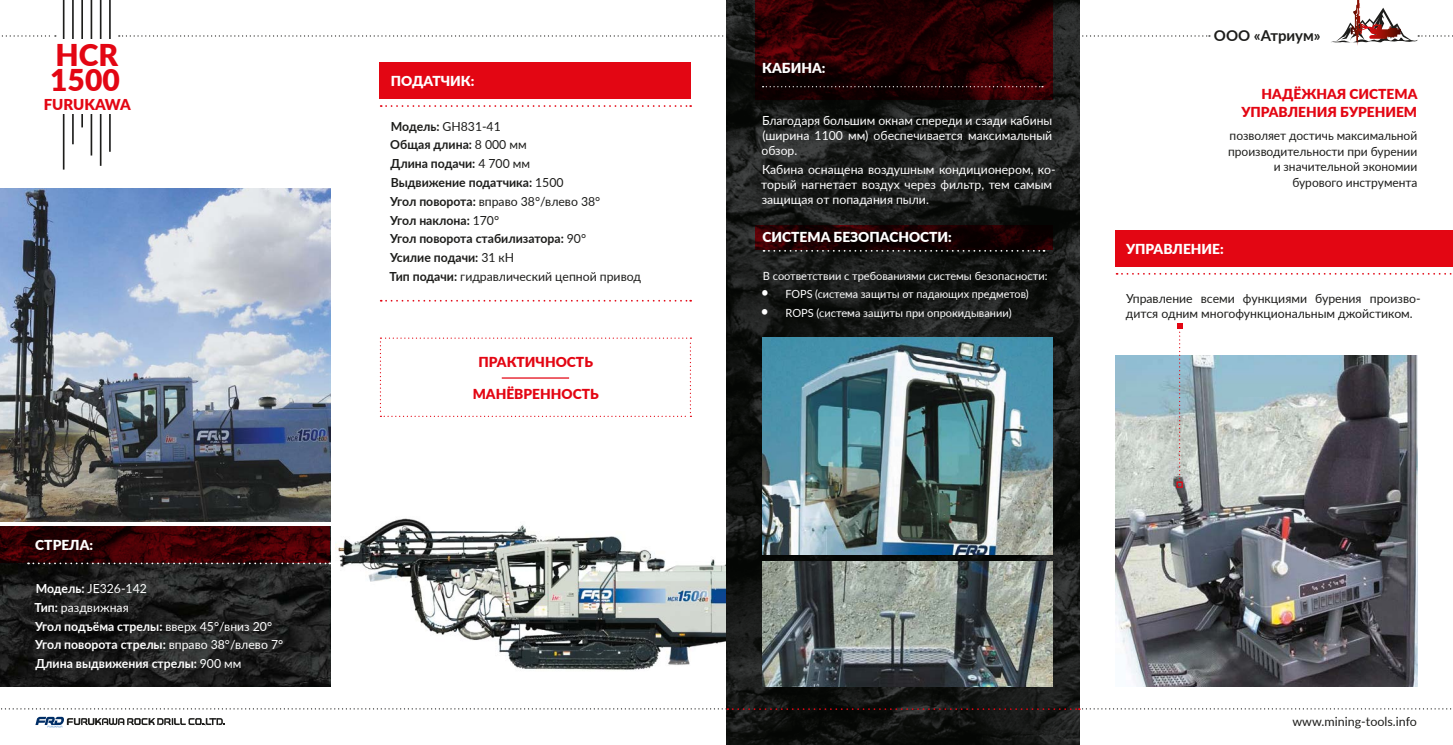
<style>
.page{position:relative;width:1453px;height:745px;background:#fff}
.page>*{position:absolute;margin:0;border:0;box-sizing:border-box;transform-origin:0 0}
.t1{font:900 30px/24.8px "Lato";color:#e30613}
.t2{font:700 15px "Lato";color:#1d1d1b}
.t3{font:900 15px "Lato";color:#e30613}
.t4{font:900 13.75px/17.5px "Lato";color:#e30613;text-align:right}
.t5{font:900 13.75px "Lato";color:#fff}
.t6{font:700 12.5px/18.8px "Lato";color:#1d1d1b}
.t7{font:12.5px/15px "Lato";color:#fff;text-align:justify}
.t8{font:700 12.5px/18.8px "Lato";color:#fff}
.t9{font:12.5px/15px "Lato";color:#1d1d1b}
.t10{font:12.5px/15.6px "Lato";color:#1d1d1b;text-align:right;scale:.96 1}
.t11{font:11.25px "Lato";color:#fff}
.t12{font:11.25px "Lato";color:#fff;scale:.96 1}
.s1{font-weight:400}
.s2{font-size:15px}
</style>
<div class="page">
<svg style="left:119px;top:35px;width:1091px;height:2px"></svg>
<svg style="left:1px;top:35px;width:55px;height:2px"></svg>
<svg style="left:1331px;top:0;width:122px;height:46px"></svg>
<hr style="left:63px;top:0;width:1px;height:169px;background:#1d1d1b">
<hr style="left:72px;top:0;width:2px;height:144px;background:#1d1d1b">
<hr style="left:81px;top:0;width:2px;height:127px;background:#1d1d1b">
<hr style="left:91px;top:0;width:1px;height:155px;background:#1d1d1b">
<hr style="left:100px;top:0;width:1px;height:166px;background:#1d1d1b">
<hr style="left:109px;top:0;width:2px;height:152px;background:#1d1d1b">
<div style="left:28px;top:40px;width:117px;height:74px;background:#fff"></div>
<svg style="left:35px;top:716px;width:189px;height:11px"></svg>
<img style="left:336px;top:518px;width:390px;height:153px">
<img style="left:0;top:562px;width:330px;height:124px">
<svg style="left:0;top:526px;width:330px;height:36px;background:#370004"></svg>
<svg style="left:28px;top:562px;width:302px;height:2px"></svg>
<img style="left:726px;top:0;width:354px;height:744px">
<svg style="left:754px;top:0;width:298px;height:100px;background:#250002"></svg>
<svg style="left:1px;top:707px;width:1451px;height:2px"></svg>
<svg style="left:762px;top:86px;width:281px;height:1px"></svg>
<svg style="left:754px;top:225px;width:298px;height:25px;background:#1a0001"></svg>
<svg style="left:763px;top:250px;width:281px;height:1px"></svg>
<img style="left:763px;top:338px;width:289px;height:216px">
<img style="left:763px;top:561px;width:289px;height:125px">
<div style="left:380px;top:63px;width:311px;height:36px;background:#e30613"></div>
<svg style="left:381px;top:105px;width:310px;height:2px"></svg>
<svg style="left:381px;top:300px;width:310px;height:1px"></svg>
<svg style="left:380px;top:337px;width:311px;height:79px"></svg>
<hr style="left:502px;top:377px;width:67px;height:1px;background:#e30613">
<img style="left:0;top:189px;width:330px;height:332px">
<div style="left:1116px;top:230px;width:337px;height:36px;background:#e30613"></div>
<svg style="left:1116px;top:273px;width:336px;height:1px"></svg>
<img style="left:1115px;top:355px;width:302px;height:331px">
<div style="left:1176px;top:481px;width:7px;height:6px;border:1px solid #e30613"></div>
<svg style="left:1177px;top:323px;width:5px;height:159px"></svg>
<h1 class="t1" style="left:50px;top:41px;width:71px">HCR<br>1500</h1>
<p class="t3" style="left:44px;top:93px;width:89px">FURUKAWA</p>
<p class="t5" style="left:35px;top:534px;width:59px">СТРЕЛА:</p>
<p class="t8" style="left:35px;top:578px;width:250px">Модель: <span class="s1">JE326-142<br></span>Тип: <span class="s1">раздвижная<br></span>Угол подъёма стрелы: <span class="s1">вверх 45°/вниз 20°<br></span>Угол поворота стрелы: <span class="s1">вправо 38°/влево 7°<br></span>Длина выдвижения стрелы: <span class="s1">900 мм</span></p>
<p class="t5" style="left:391px;top:71px;width:85px">ПОДАТЧИК:</p>
<p class="t6" style="left:390px;top:116px;width:253px">Модель: <span class="s1">GH831-41<br></span>Общая длина: <span class="s1">8 000 мм<br></span>Длина подачи: <span class="s1">4 700 мм<br></span>Выдвижение податчика: <span class="s1">1500<br></span>Угол поворота: <span class="s1">вправо 38°/влево 38°<br></span>Угол наклона: <span class="s1">170°<br></span>Угол поворота стабилизатора: <span class="s1">90°<br></span>Усилие подачи: <span class="s1">31 кН<br></span>Тип подачи: <span class="s1">гидравлический цепной привод</span></p>
<p class="t4" style="left:478px;top:353px;width:116px">ПРАКТИЧНОСТЬ</p>
<p class="t4" style="left:473px;top:384px;width:127px">МАНЁВРЕННОСТЬ</p>
<p class="t5" style="left:762px;top:57px;width:65px">КАБИНА:</p>
<p class="t7" style="left:761px;top:113px;width:292px">Благодаря большим окнам спереди и сзади кабины (ширина 1100 мм) обеспечивается максимальный обзор.</p>
<p class="t7" style="left:761px;top:161px;width:296px;text-align:left">Кабина оснащена воздушным кондиционером, ко&shy;торый нагнетает воздух через фильтр, тем самым защищая от попадания пыли.</p>
<p class="t5" style="left:762px;top:226px;width:191px">СИСТЕМА БЕЗОПАСНОСТИ:</p>
<p class="t11" style="left:763px;top:267px;width:286px">В соответствии с требованиями системы безопасности:</p>
<p class="t12" style="left:761px;top:286px;width:281px"><span class="s2">•</span> FOPS (система защиты от падающих предметов)</p>
<p class="t11" style="left:761px;top:304px;width:252px"><span class="s2">•</span> ROPS (система защиты при опрокидывании)</p>
<p class="t2" style="left:1214px;top:24px;width:108px">ООО «Атриум»</p>
<p class="t4" style="left:1241px;top:85px;width:178px">НАДЁЖНАЯ СИСТЕМА<br>УПРАВЛЕНИЯ БУРЕНИЕМ</p>
<p class="t10" style="left:1228px;top:127px;width:199px">позволяет достичь максимальной производительности при бурении и значительной экономии бурового инструмента</p>
<p class="t5" style="left:1126px;top:238px;width:99px">УПРАВЛЕНИЕ:</p>
<p class="t9" style="left:1126px;top:290px;width:296px">Управление всеми функциями бурения произво&shy;дится одним многофункциональным джойстиком.</p>
<p class="t9" style="left:1292px;top:712px;width:126px">www.mining-tools.info</p>
</div>
